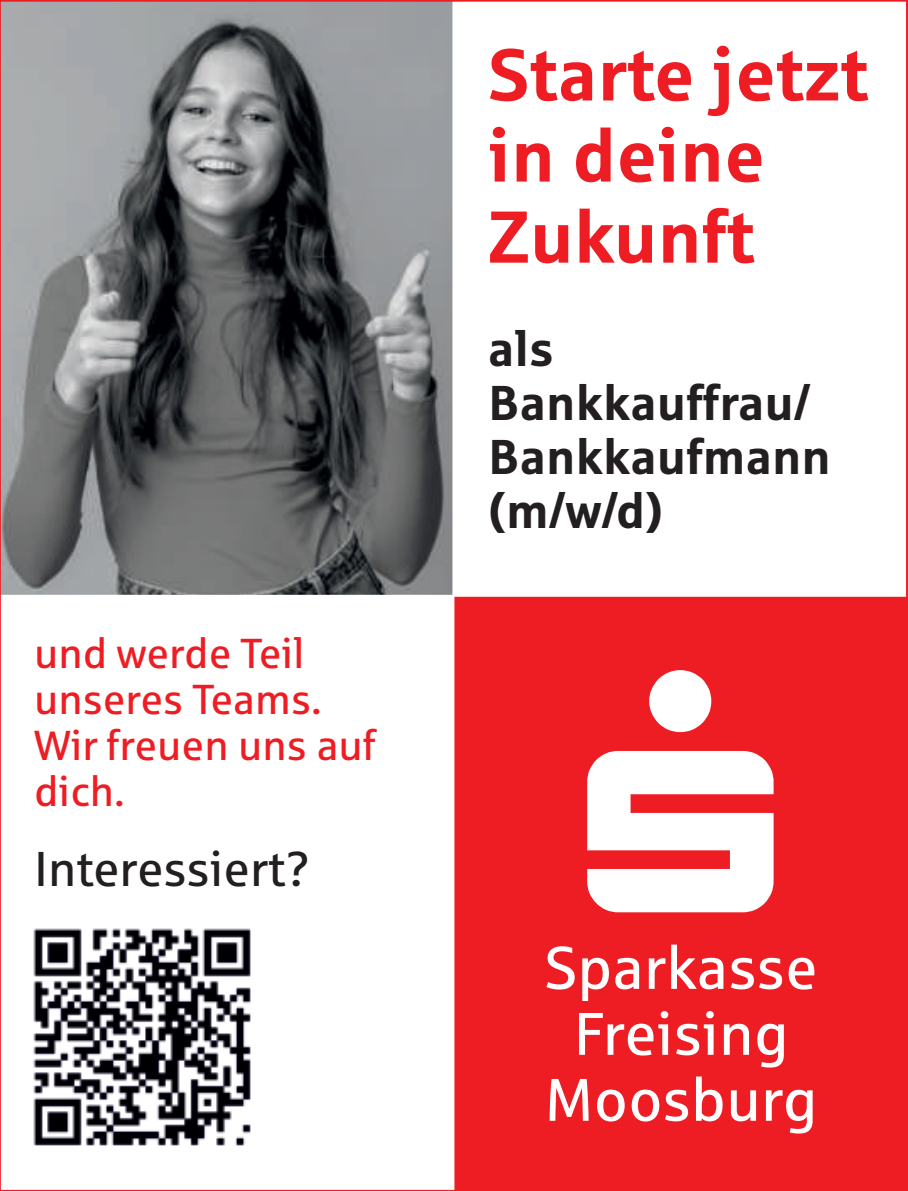
<style>
.page{position:relative;width:908px;height:1191px;background:#fff}
.page>*{position:absolute;margin:0;border:0;box-sizing:border-box;transform-origin:0 0}
.t1{font:700 73.5px/81.2px "Sparkasse Rg";color:#ee1d23}
.t2{font:60.2px/65.8px "Sparkasse Rg";color:#fff;text-align:center}
.t3{font:700 49px/53.9px "Sparkasse Rg";color:#231f20}
.t4{font:49px "Sparkasse Rg";color:#231f20}
.t5{font:42px/46.2px "Sparkasse Rg";color:#ee1d23}
</style>
<div class="page">
<img style="left:4px;top:4px;width:448px;height:591px">
<div style="left:452px;top:595px;width:456px;height:596px;background:#ee1d23;border:2px solid #ee1d23"></div>
<div style="left:0;top:595px;width:454px;height:596px;background:#fff"></div>
<div style="left:452px;top:0;width:456px;height:597px;background:#fff;border:2px solid #fff"></div>
<img style="left:33px;top:928px;width:218px;height:218px">
<p class="t5" style="left:34px;top:633px;width:343px">und werde Teil unseres Teams.<br>Wir freuen uns auf dich.</p>
<p class="t4" style="left:34px;top:849px;width:278px">Interessiert?</p>
<h1 class="t1" style="left:488px;top:40px;width:382px">Starte jetzt in deine<br>Zukunft</h1>
<p class="t3" style="left:488px;top:325px;width:344px">als<br>Bankkauffrau/<br>Bankkaufmann (m/w/d)</p>
<h2 class="t2" style="left:545px;top:939px;width:274px">Sparkasse</h2>
<h2 class="t2" style="left:545px;top:1005px;width:274px">Freising<br>Moosburg</h2>
</div>
